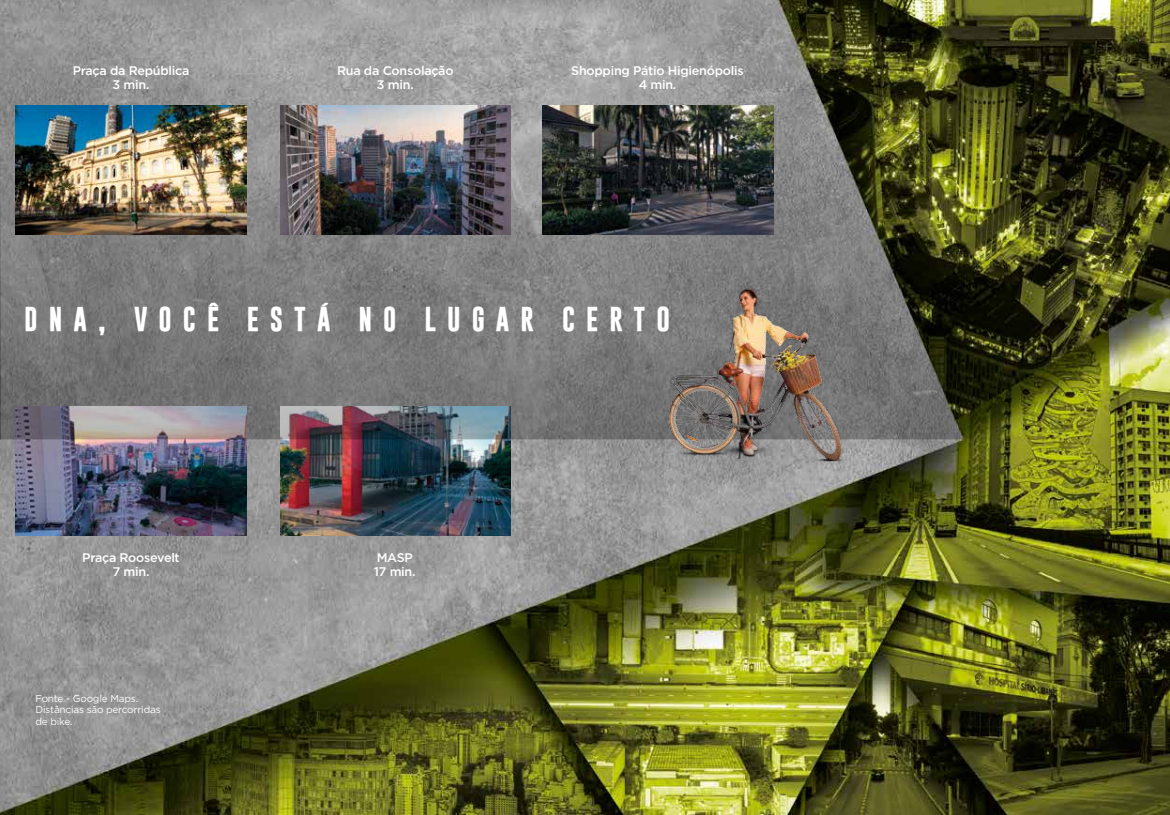
<style>
.page{position:relative;width:1170px;height:815px;background:#fff}
.page>*{position:absolute;margin:0;border:0;box-sizing:border-box;transform-origin:0 0}
.t1{font:700 25px "Gobold";letter-spacing:.44em;color:#fff}
.t2{font:500 12.5px/13.8px "Gotham";letter-spacing:-.02em;color:#fff;text-align:center}
.t3{font:10px/11.2px "Gotham";letter-spacing:-.02em;color:#fff}
</style>
<div class="page">
<img style="left:0;top:0;width:1169px;height:815px">
<img style="left:280px;top:439px;width:230px;height:96px">
<img style="left:16px;top:439px;width:230px;height:96px">
<img style="left:0;top:0;width:962px;height:439px">
<img style="left:543px;top:106px;width:230px;height:128px">
<img style="left:280px;top:106px;width:230px;height:128px">
<img style="left:16px;top:106px;width:230px;height:128px">
<img style="left:844px;top:285px;width:9px;height:190px">
<img style="left:663px;top:285px;width:181px;height:190px">
<p class="t2" style="left:73px;top:63px;width:118px">Praça da República<br>3 min.</p>
<p class="t2" style="left:571px;top:63px;width:174px">Shopping Pátio Higienópolis<br>4 min.</p>
<p class="t2" style="left:337px;top:63px;width:118px">Rua da Consolação<br>3 min.</p>
<h1 class="t1" style="left:24px;top:302px;width:646px">DNA, VOCÊ ESTÁ NO LUGAR CERTO</h1>
<p class="t2" style="left:82px;top:550px;width:99px">Praça Roosevelt<br>7 min.</p>
<p class="t3" style="left:35px;top:693px;width:127px">Fonte - Google Maps.<br>Distâncias são percorridas de bike.</p>
<p class="t2" style="left:374px;top:550px;width:43px;text-align:left">MASP<br>17 min.</p>
</div>
